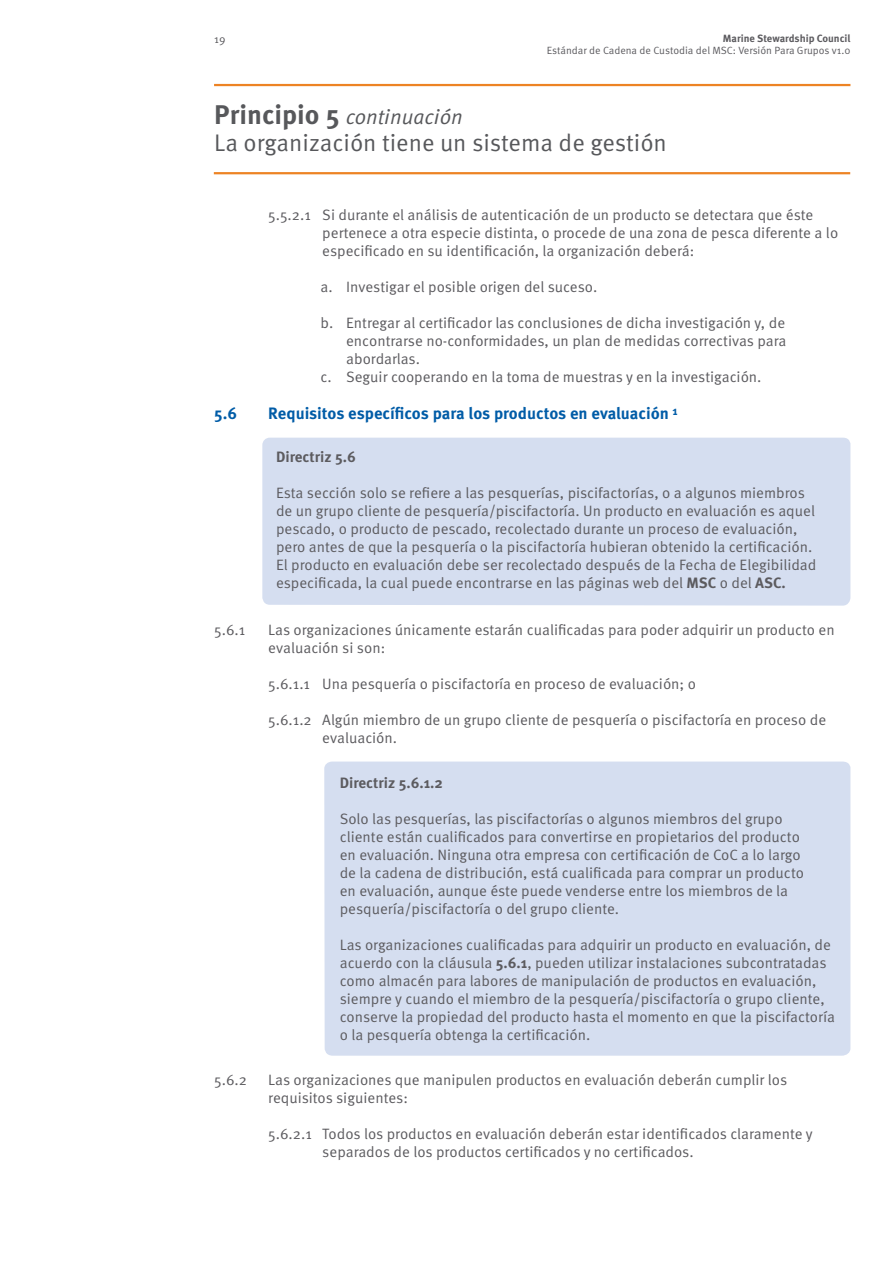
<style>
.page{position:relative;width:893px;height:1263px;background:#fff}
.page>*{position:absolute;margin:0;border:0;box-sizing:border-box;transform-origin:0 0}
.t1{font:24px "Meta Pro";color:#57585b}
.t2{font:italic 21px "Meta Pro";color:#57585b}
.t3{font:700 16.5px "Meta Pro";color:#005ca7}
.t4{font:15px/18px "Meta Pro";color:#5c5b5f}
.t5{font:700 15px "Meta Pro";color:#5c5b5f}
.t6{font:11.25px "Meta Pro";color:#5c5b5f}
.t7{font:10.5px "Meta Pro";color:#5c5b5f}
.t8{font:700 10.5px "Meta Pro";color:#5c5b5f}
.s1{font-weight:700;font-style:normal;font-size:27px}
.s2{font-weight:700}
</style>
<div class="page">
<div style="left:324px;top:761px;width:526px;height:295px;background:#d5def0"></div>
<hr style="left:214px;top:172px;width:636px;height:2px;background:#ed8324">
<hr style="left:214px;top:84px;width:636px;height:2px;background:#ed8324">
<div style="left:262px;top:438px;width:588px;height:168px;background:#d5def0"></div>
<p class="t6" style="left:214px;top:31px;width:13px">19</p>
<p class="t8" style="left:723px;top:32px;width:129px">Marine Stewardship Council</p>
<p class="t7" style="left:547px;top:44px;width:305px">Estándar de Cadena de Custodia del MSC: Versión Para Grupos v1.0</p>
<h2 class="t2" style="left:214px;top:103px;width:250px"><span class="s1">Principio 5</span> continuación</h2>
<h1 class="t1" style="left:214px;top:127px;width:454px">La organización tiene un sistema de gestión</h1>
<p class="t4" style="left:322px;top:206px;width:517px;text-indent:-54px">5.5.2.1 Si durante el análisis de autenticación de un producto se detectara que éste pertenece a otra especie distinta, o procede de una zona de pesca diferente a lo especificado en su identificación, la organización deberá:</p>
<p class="t4" style="left:321px;top:278px;width:278px">a. Investigar el posible origen del suceso.</p>
<p class="t4" style="left:321px;top:314px;width:466px">b. Entregar al certificador las conclusiones de dicha investigación y, de</p>
<p class="t4" style="left:346px;top:332px;width:442px">encontrarse no-conformidades, un plan de medidas correctivas para</p>
<p class="t4" style="left:346px;top:350px;width:75px">abordarlas.</p>
<p class="t4" style="left:321px;top:368px;width:442px">c. Seguir cooperando en la toma de muestras y en la investigación.</p>
<p class="t3" style="left:214px;top:403px;width:24px">5.6</p>
<p class="t3" style="left:268px;top:403px;width:411px">Requisitos específicos para los productos en evaluación <sup>1</sup></p>
<p class="t5" style="left:276px;top:447px;width:81px">Directriz 5.6</p>
<p class="t4" style="left:276px;top:484px;width:542px">Esta sección solo se refiere a las pesquerías, piscifactorías, o a algunos miembros de un grupo cliente de pesquería/piscifactoría. Un producto en evaluación es aquel pescado, o producto de pescado, recolectado durante un proceso de evaluación, pero antes de que la pesquería o la piscifactoría hubieran obtenido la certificación.<br>El producto en evaluación debe ser recolectado después de la Fecha de Elegibilidad especificada, la cual puede encontrarse en las páginas web del <span class="s2">MSC</span> o del <span class="s2">ASC.</span></p>
<p class="t4" style="left:214px;top:622px;width:33px">5.6.1</p>
<p class="t4" style="left:268px;top:622px;width:568px">Las organizaciones únicamente estarán cualificadas para poder adquirir un producto en evaluación si son:</p>
<p class="t4" style="left:268px;top:676px;width:429px">5.6.1.1 Una pesquería o piscifactoría en proceso de evaluación; o</p>
<p class="t4" style="left:322px;top:712px;width:505px;text-indent:-54px">5.6.1.2 Algún miembro de un grupo cliente de pesquería o piscifactoría en proceso de evaluación.</p>
<p class="t5" style="left:340px;top:773px;width:105px">Directriz 5.6.1.2</p>
<p class="t4" style="left:340px;top:810px;width:466px">Solo las pesquerías, las piscifactorías o algunos miembros del grupo cliente están cualificados para convertirse en propietarios del producto en evaluación. Ninguna otra empresa con certificación de CoC a lo largo de la cadena de distribución, está cualificada para comprar un producto en evaluación, aunque éste puede venderse entre los miembros de la pesquería/piscifactoría o del grupo cliente.</p>
<p class="t4" style="left:340px;top:936px;width:497px">Las organizaciones cualificadas para adquirir un producto en evaluación, de acuerdo con la cláusula <span class="s2">5.6.1</span>, pueden utilizar instalaciones subcontratadas como almacén para labores de manipulación de productos en evaluación, siempre y cuando el miembro de la pesquería/piscifactoría o grupo cliente, conserve la propiedad del producto hasta el momento en que la piscifactoría o la pesquería obtenga la certificación.</p>
<p class="t4" style="left:214px;top:1072px;width:34px">5.6.2</p>
<p class="t4" style="left:268px;top:1072px;width:520px">Las organizaciones que manipulen productos en evaluación deberán cumplir los requisitos siguientes:</p>
<p class="t4" style="left:322px;top:1126px;width:492px;text-indent:-54px">5.6.2.1 Todos los productos en evaluación deberán estar identificados claramente y separados de los productos certificados y no certificados.</p>
</div>
